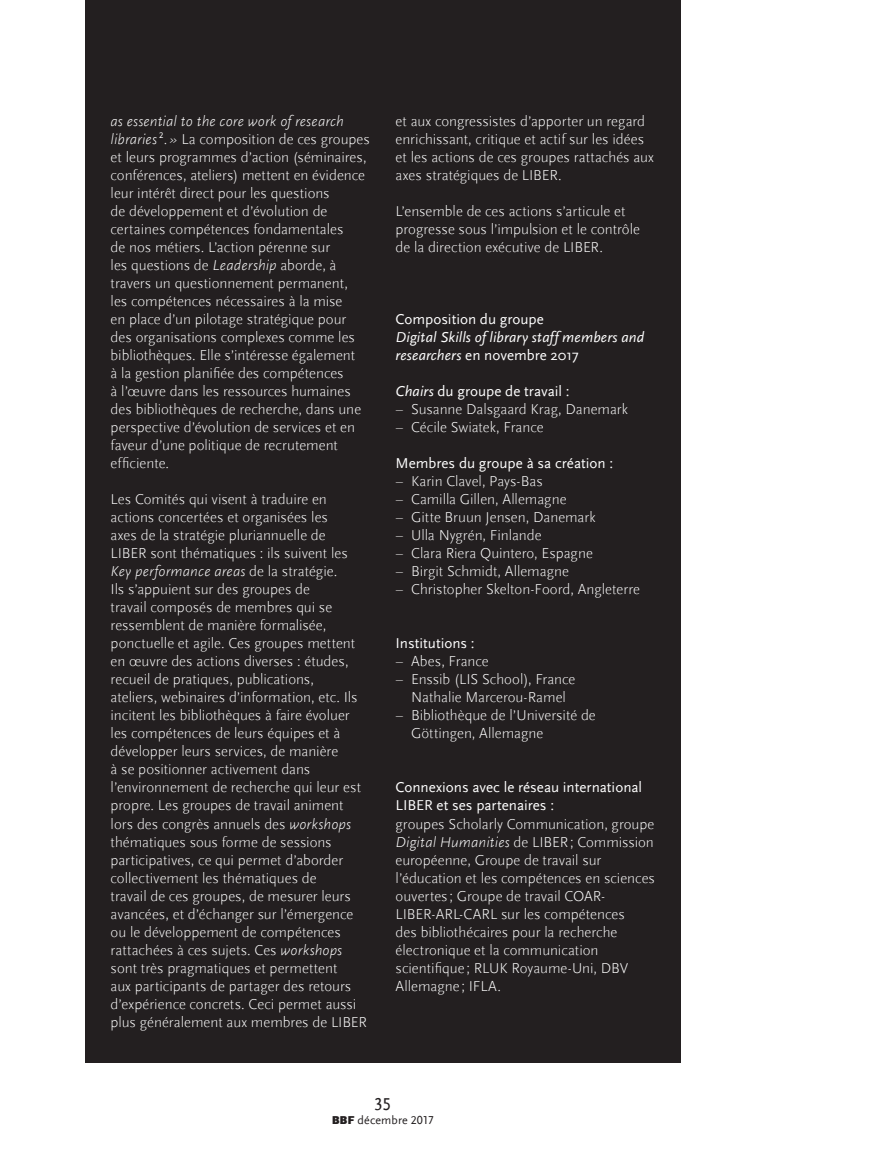
<style>
.page{position:relative;width:872px;height:1170px;background:#fff}
.page>*{position:absolute;margin:0;border:0;box-sizing:border-box;transform-origin:0 0}
.t1{font:18px "Scala Sans LF";color:#231f20}
.t2{font:300 15px/18px "Scala Sans";color:#fff}
.t3{font:15px/18px "Scala Sans";color:#fff}
.t4{font:italic 15px/18px "Scala Sans";letter-spacing:.005em;color:#fff}
.t5{font:12px "Scala Sans LF";letter-spacing:.01em;color:#231f20}
.s1{font-style:italic}
.s2{font-style:normal}
.s3{font-family:"Scala Sans";font-weight:900}
</style>
<div class="page">
<div style="left:85px;top:0;width:595px;height:1062px;background:#231f20"></div>
<p class="t2" style="left:111px;top:112px;width:261px"><span class="s1">as essential to the core work of research libraries</span> <sup>2</sup><span class="s1">.»</span> La composition de ces groupes et leurs programmes d’action (séminaires, conférences, ateliers) mettent en évidence leur intérêt direct pour les questions<br>de développement et d’évolution de certaines compétences fondamentales<br>de nos métiers. L’action pérenne sur<br>les questions de <span class="s1">Leadership</span> aborde, à travers un questionnement permanent,<br>les compétences nécessaires à la mise<br>en place d’un pilotage stratégique pour des organisations complexes comme les bibliothèques. Elle s’intéresse également<br>à la gestion planifiée des compétences<br>à l’œuvre dans les ressources humaines des bibliothèques de recherche, dans une perspective d’évolution de services et en faveur d’une politique de recrutement efficiente.</p>
<p class="t2" style="left:111px;top:490px;width:258px">Les Comités qui visent à traduire en actions concertées et organisées les<br>axes de la stratégie pluriannuelle de<br>LIBER sont thématiques : ils suivent les <span class="s1">Key performance areas</span> de la stratégie.<br>Ils s’appuient sur des groupes de<br>travail composés de membres qui se ressemblent de manière formalisée, ponctuelle et agile. Ces groupes mettent en œuvre des actions diverses : études, recueil de pratiques, publications,<br>ateliers, webinaires d’information, etc. Ils incitent les bibliothèques à faire évoluer les compétences de leurs équipes et à développer leurs services, de manière<br>à se positionner activement dans l’environnement de recherche qui leur est propre. Les groupes de travail animent lors des congrès annuels des <span class="s1">workshops </span>thématiques sous forme de sessions participatives, ce qui permet d’aborder collectivement les thématiques de<br>travail de ces groupes, de mesurer leurs avancées, et d’échanger sur l’émergence ou le développement de compétences rattachées à ces sujets. Ces <span class="s1">workshops </span>sont très pragmatiques et permettent<br>aux participants de partager des retours d’expérience concrets. Ceci permet aussi plus généralement aux membres de LIBER</p>
<p class="t2" style="left:395px;top:112px;width:260px">et aux congressistes d’apporter un regard enrichissant, critique et actif sur les idées et les actions de ces groupes rattachés aux axes stratégiques de LIBER.</p>
<p class="t2" style="left:395px;top:202px;width:246px">L’ensemble de ces actions s’articule et progresse sous l’impulsion et le contrôle de la direction exécutive de LIBER.</p>
<p class="t3" style="left:395px;top:310px;width:150px">Composition du groupe</p>
<p class="t4" style="left:395px;top:328px;width:250px">Digital Skills of library staff members and researchers <span class="s2">en novembre 2017</span></p>
<p class="t3" style="left:395px;top:382px;width:175px"><span class="s1">Chairs</span> du groupe de travail :</p>
<p class="t2" style="left:395px;top:400px;width:234px">– Susanne Dalsgaard Krag, Danemark</p>
<p class="t2" style="left:395px;top:418px;width:149px">– Cécile Swiatek, France</p>
<p class="t3" style="left:395px;top:454px;width:219px">Membres du groupe à sa création :</p>
<p class="t2" style="left:395px;top:472px;width:149px">– Karin Clavel, Pays-Bas</p>
<p class="t2" style="left:395px;top:490px;width:172px">– Camilla Gillen, Allemagne</p>
<p class="t2" style="left:395px;top:508px;width:202px">– Gitte Bruun Jensen, Danemark</p>
<p class="t2" style="left:395px;top:526px;width:148px">– Ulla Nygrén, Finlande</p>
<p class="t2" style="left:395px;top:544px;width:199px">– Clara Riera Quintero, Espagne</p>
<p class="t2" style="left:395px;top:562px;width:175px">– Birgit Schmidt, Allemagne</p>
<p class="t2" style="left:395px;top:580px;width:246px">– Christopher Skelton-Foord, Angleterre</p>
<p class="t3" style="left:395px;top:634px;width:81px">Institutions :</p>
<p class="t2" style="left:395px;top:652px;width:95px">– Abes, France</p>
<p class="t2" style="left:395px;top:670px;width:181px;text-align:center">– Enssib (LIS School), France<br>Nathalie Marcerou-Ramel</p>
<p class="t2" style="left:411px;top:706px;width:186px;text-indent:-16px">– Bibliothèque de l’Université de<br>Göttingen, Allemagne</p>
<p class="t3" style="left:395px;top:778px;width:248px">Connexions avec le réseau international<br>LIBER et ses partenaires :</p>
<p class="t2" style="left:395px;top:814px;width:261px">groupes Scholarly Communication, groupe <span class="s1">Digital Humanities</span> de LIBER; Commission européenne, Groupe de travail sur l’éducation et les compétences en sciences ouvertes ; Groupe de travail COAR-LIBER-ARL-CARL sur les compétences<br>des bibliothécaires pour la recherche électronique et la communication scientifique ; RLUK Royaume-Uni, DBV Allemagne ; IFLA.</p>
<p class="t1" style="left:374px;top:1094px;width:19px">35</p>
<p class="t5" style="left:332px;top:1113px;width:104px"><span class="s3">BBF</span> décembre 2017</p>
</div>
